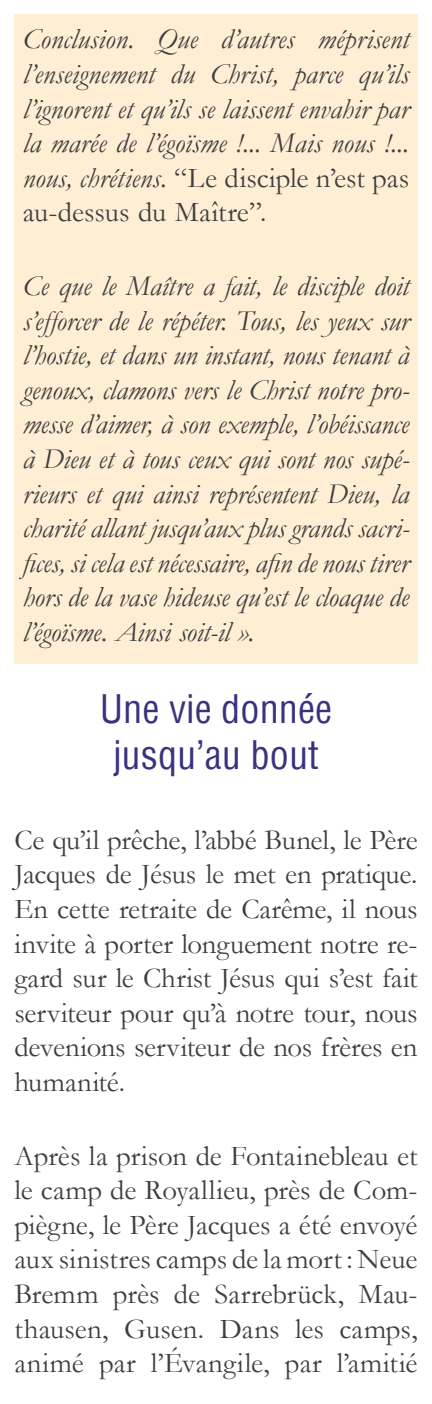
<style>
.page{position:relative;width:432px;height:1404px;background:#fff}
.page>*{position:absolute;margin:0;border:0;box-sizing:border-box;transform-origin:0 0}
.t1{font:condensed 38.4px/46.1px "Helvetica";color:#39327e;text-align:center}
.t2{font:italic 28.8px/34.6px "Garamond";color:#3e3e3f;text-align:justify}
.t3{font:28.8px/34.6px "Garamond";letter-spacing:-.005em;color:#3e3e3f;text-align:justify}
.s1{font-style:normal}
</style>
<div class="page">
<div style="left:14px;top:14px;width:404px;height:649px;background:#feeed3"></div>
<p class="t2" style="left:23px;top:21px;width:388px">Conclusion. Que d’autres méprisent l’enseignement du Christ, parce qu’ils l’ignorent et qu’ils se laissent envahir par la marée de l’égoïsme !... Mais nous !... nous, chrétiens. <span class="s1">“Le disciple n’est pas au-dessus du Maître”.</span></p>
<p class="t2" style="left:23px;top:268px;width:388px">Ce que le Maître a fait, le disciple doit s’efforcer de le répéter. Tous, les yeux sur l’hostie, et dans un instant, nous tenant à genoux, clamons vers le Christ notre pro&shy;messe d’aimer, à son exemple, l’obéissance à Dieu et à tous ceux qui sont nos supé&shy;rieurs et qui ainsi représentent Dieu, la charité allant jusqu’aux plus grands sacri&shy;fices, si cela est nécessaire, afin de nous tirer hors de la vase hideuse qu’est le cloaque de l’égoïsme. Ainsi soit-il ».</p>
<h1 class="t1" style="left:100px;top:685px;width:234px">Une vie donnée jusqu’au bout</h1>
<p class="t3" style="left:14px;top:821px;width:405px">Ce qu’il prêche, l’abbé Bunel, le Père Jacques de Jésus le met en pratique.<br>En cette retraite de Carême, il nous invite à porter longuement notre re&shy;gard sur le Christ Jésus qui s’est fait serviteur pour qu’à notre tour, nous devenions serviteur de nos frères en humanité.</p>
<p class="t3" style="left:14px;top:1137px;width:405px">Après la prison de Fontainebleau et le camp de Royallieu, près de Com&shy;piègne, le Père Jacques a été envoyé aux sinistres camps de la mort : Neue Bremm près de Sarrebrück, Mau&shy;thausen, Gusen. Dans les camps, animé par l’Évangile, par l’amitié</p>
</div>
